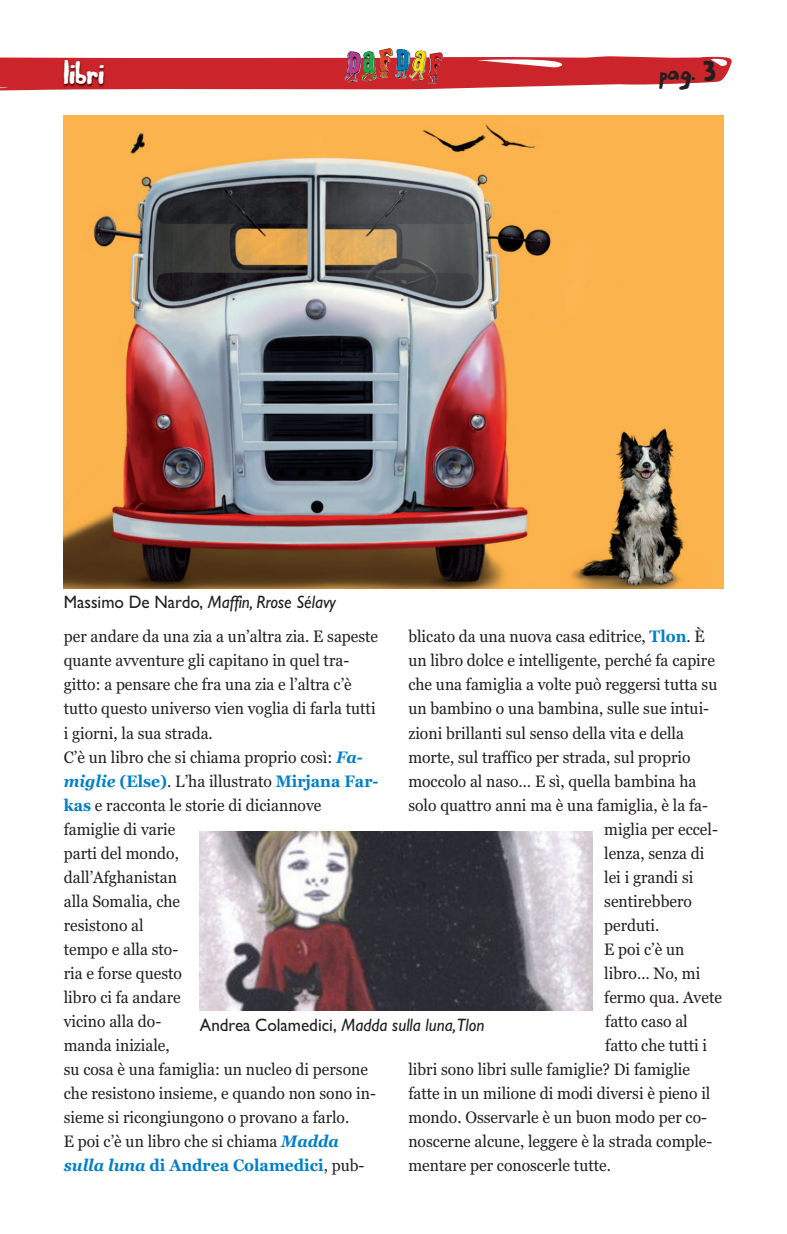
<style>
.page{position:relative;width:787px;height:1234px;background:#fff}
.page>*{position:absolute;margin:0;border:0;box-sizing:border-box;transform-origin:0 0}
.t1{font:27px "Bumpy Road";color:#fff}
.t2{font:21px "Bumpy Road";color:#231f20}
.t3{font:italic 18px "Gill Sans";color:#231f20;scale:.95 1}
.t4{font:16.5px/24px "Georgia";color:#231f20;scale:.95 1}
.s1{font-style:normal}
.s2{font-weight:700;font-style:italic;color:#0080c7}
.s3{font-weight:700;color:#0080c7}
</style>
<div class="page">
<svg style="left:0;top:56px;width:731px;height:35px"></svg>
<img style="left:59px;top:56px;width:193px;height:60px">
<img style="left:343px;top:48px;width:100px;height:37px">
<img style="left:64px;top:115px;width:659px;height:474px">
<img style="left:200px;top:831px;width:392px;height:179px">
<h1 class="t1" style="left:64px;top:58px;width:42px">libri</h1>
<p class="t2" style="left:659px;top:59px;width:58px">pag. 3</p>
<p class="t3" style="left:64px;top:591px;width:288px"><span class="s1">Massimo De Nardo,</span> Maffin, Rrose Sélavy</p>
<p class="t4" style="left:64px;top:624px;width:333px">per andare da una zia a un’altra zia. E sapeste quante avventure gli capitano in quel tra&shy;gitto: a pensare che fra una zia e l’altra c’è tutto questo universo vien voglia di farla tutti i giorni, la sua strada.<br>C’è un libro che si chiama proprio così: <span class="s2">Fa&shy;miglie</span> <span class="s3">(Else)</span>. L’ha illustrato <span class="s3">Mirjana Far&shy;kas</span> e racconta le storie di diciannove famiglie di varie<br>parti del mondo,<br>dall’Afghanistan<br>alla Somalia, che<br>resistono al<br>tempo e alla sto-<br>ria e forse questo<br>libro ci fa andare<br>vicino alla do-<br>manda iniziale,<br>su cosa è una famiglia: un nucleo di persone che resistono insieme, e quando non sono in&shy;sieme si ricongiungono o provano a farlo.<br>E poi c’è un libro che si chiama <span class="s2">Madda sulla luna</span> <span class="s3">di Andrea Colamedici</span>, pub-</p>
<p class="t4" style="left:408px;top:624px;width:313px">blicato da una nuova casa editrice, <span class="s3">Tlon</span>. È</p>
<p class="t4" style="left:408px;top:648px;width:324px">un libro dolce e intelligente, perché fa capire</p>
<p class="t4" style="left:408px;top:672px;width:327px">che una famiglia a volte può reggersi tutta su</p>
<p class="t4" style="left:408px;top:696px;width:318px">un bambino o una bambina, sulle sue intui-</p>
<p class="t4" style="left:408px;top:720px;width:291px">zioni brillanti sul senso della vita e della</p>
<p class="t4" style="left:408px;top:744px;width:298px">morte, sul traffico per strada, sul proprio</p>
<p class="t4" style="left:408px;top:768px;width:304px">moccolo al naso… E sì, quella bambina ha</p>
<p class="t4" style="left:408px;top:792px;width:317px">solo quattro anni ma è una famiglia, è la fa-</p>
<p class="t4" style="left:604px;top:816px;width:121px">miglia per eccel-</p>
<p class="t4" style="left:604px;top:840px;width:107px">lenza, senza di</p>
<p class="t4" style="left:604px;top:864px;width:95px">lei i grandi si</p>
<p class="t4" style="left:604px;top:888px;width:94px">sentirebbero</p>
<p class="t4" style="left:604px;top:912px;width:60px">perduti.</p>
<p class="t4" style="left:604px;top:936px;width:86px">E poi c’è un</p>
<p class="t4" style="left:604px;top:960px;width:103px">libro… No, mi</p>
<p class="t4" style="left:604px;top:984px;width:125px">fermo qua. Avete</p>
<p class="t4" style="left:605px;top:1008px;width:88px">fatto caso al</p>
<p class="t4" style="left:605px;top:1032px;width:109px">fatto che tutti i</p>
<p class="t4" style="left:408px;top:1056px;width:298px">libri sono libri sulle famiglie? Di famiglie</p>
<p class="t4" style="left:408px;top:1080px;width:319px">fatte in un milione di modi diversi è pieno il</p>
<p class="t4" style="left:408px;top:1104px;width:316px">mondo. Osservarle è un buon modo per co-</p>
<p class="t4" style="left:408px;top:1128px;width:321px">noscerne alcune, leggere è la strada comple-</p>
<p class="t4" style="left:408px;top:1152px;width:215px">mentare per conoscerle tutte.</p>
<p class="t3" style="left:200px;top:1014px;width:301px"><span class="s1">Andrea Colamedici,</span> Madda sulla luna,Tlon</p>
</div>
